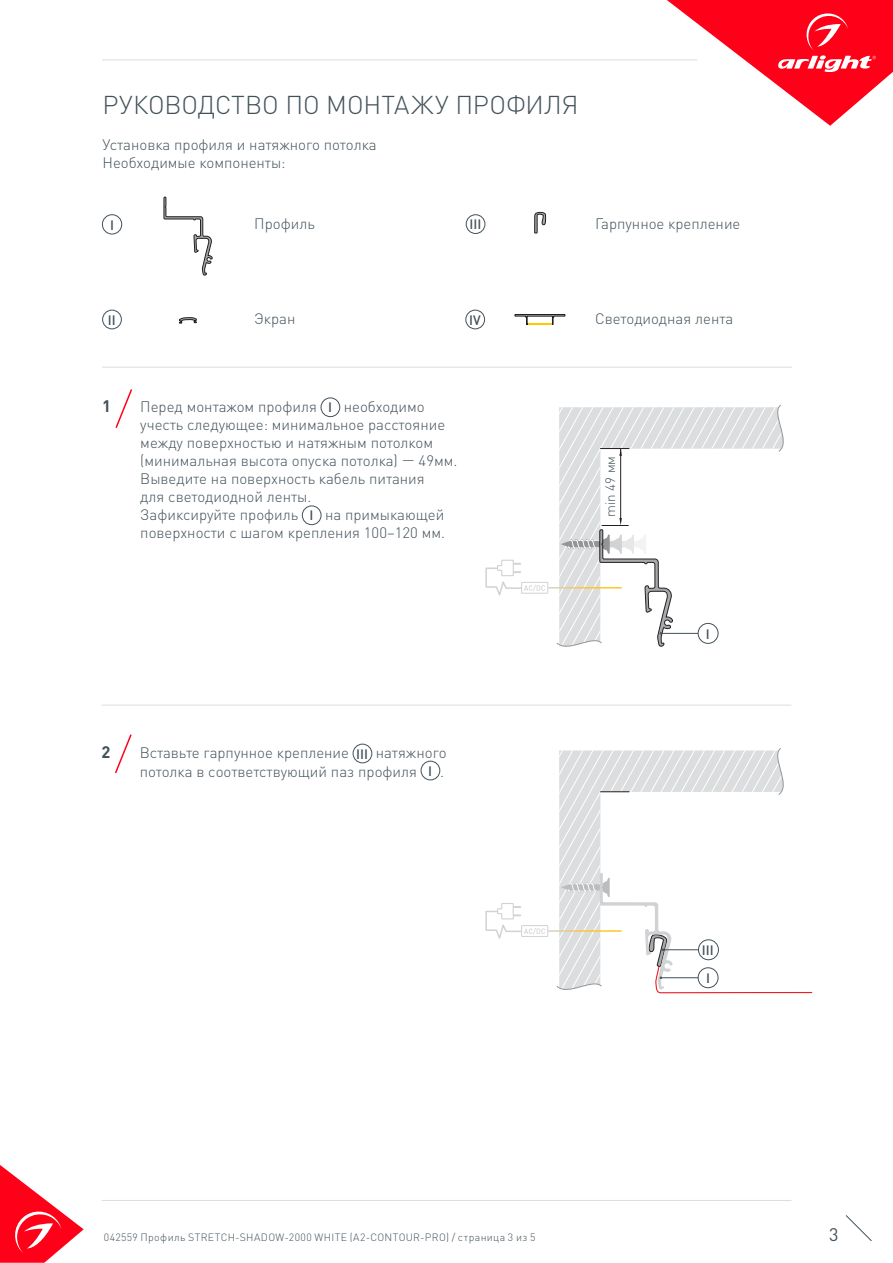
<style>
.page{position:relative;width:893px;height:1263px;background:#fff}
.page>*{position:absolute;margin:0;border:0;box-sizing:border-box;transform-origin:0 0}
.t1{font:300 25.5px "DIN Pro";letter-spacing:-.005em;color:#425159}
.t2{font:18px "DIN Pro";color:#425159}
.t3{font:700 16.5px "DIN Pro";color:#425159}
.t4{font:300 15px/18px "DIN Pro";color:#425159}
.t5{font:500 13.5px "DIN Pro";color:#425159}
.t6{font:300 13.5px "DIN Pro";color:#425159}
.t7{font:300 10.5px "DIN Pro";letter-spacing:.035em;color:#425159}
</style>
<div class="page">
<svg style="left:0;top:1165px;width:84px;height:98px"></svg>
<svg style="left:845px;top:1215px;width:27px;height:26px"></svg>
<svg style="left:667px;top:0;width:226px;height:126px"></svg>
<hr style="left:102px;top:60px;width:595px;height:1px;background:#dcdddf">
<hr style="left:102px;top:1200px;width:689px;height:1px;background:#dcdddf">
<hr style="left:102px;top:367px;width:690px;height:1px;background:#dcdddf">
<div style="left:102px;top:215px;width:20px;height:19px;border:1px solid #425159;border-radius:50%"></div>
<hr style="left:102px;top:705px;width:689px;height:1px;background:#dcdddf">
<div style="left:321px;top:398px;width:19px;height:19px;border:1px solid #425159;border-radius:50%"></div>
<div style="left:302px;top:506px;width:19px;height:19px;border:1px solid #425159;border-radius:50%"></div>
<svg style="left:115px;top:389px;width:18px;height:39px"></svg>
<div style="left:466px;top:215px;width:19px;height:19px;border:1px solid #425159;border-radius:50%"></div>
<svg style="left:534px;top:212px;width:12px;height:22px"></svg>
<svg style="left:115px;top:734px;width:17px;height:40px"></svg>
<div style="left:353px;top:744px;width:19px;height:19px;border:1px solid #425159;border-radius:50%"></div>
<div style="left:421px;top:761px;width:19px;height:19px;border:1px solid #425159;border-radius:50%"></div>
<svg style="left:515px;top:314px;width:50px;height:11px"></svg>
<hr style="left:528px;top:323px;width:23px;height:2px;background:#ffc800">
<div style="left:102px;top:310px;width:20px;height:19px;border:1px solid #425159;border-radius:50%"></div>
<div style="left:466px;top:310px;width:19px;height:19px;border:1px solid #425159;border-radius:50%"></div>
<svg style="left:179px;top:317px;width:18px;height:6px"></svg>
<svg style="left:164px;top:197px;width:49px;height:79px"></svg>
<div style="left:521px;top:582px;width:27px;height:12px;border:1px solid #d1d2d4"></div>
<svg style="left:485px;top:559px;width:60px;height:37px"></svg>
<div style="left:521px;top:925px;width:27px;height:12px;border:1px solid #d1d2d4"></div>
<svg style="left:485px;top:903px;width:60px;height:36px"></svg>
<svg style="left:556px;top:405px;width:257px;height:589px"></svg>
<p class="t1" style="left:103px;top:87px;width:477px">РУКОВОДСТВО ПО МОНТАЖУ ПРОФИЛЯ</p>
<p class="t4" style="left:103px;top:134px;width:276px">Установка профиля и натяжного потолка</p>
<p class="t4" style="left:103px;top:152px;width:185px">Необходимые компоненты:</p>
<p class="t5" style="left:110px;top:215px;width:5px">I</p>
<p class="t4" style="left:254px;top:214px;width:62px">Профиль</p>
<p class="t5" style="left:469px;top:215px;width:13px">III</p>
<p class="t4" style="left:595px;top:214px;width:147px">Гарпунное крепление</p>
<p class="t5" style="left:108px;top:311px;width:9px">II</p>
<p class="t4" style="left:254px;top:309px;width:43px">Экран</p>
<p class="t5" style="left:469px;top:311px;width:13px">IV</p>
<p class="t4" style="left:595px;top:309px;width:140px">Cветодиодная лента</p>
<p class="t3" style="left:102px;top:395px;width:10px">1</p>
<p class="t4" style="left:140px;top:397px;width:178px">Перед монтажом профиля</p>
<p class="t5" style="left:328px;top:398px;width:5px">I</p>
<p class="t4" style="left:140px;top:397px;width:319px;text-indent:203px">необходимо учесть следующее: минимальное расстояние между поверхностью и натяжным потолком (минимальная высота опуска потолка) — 49мм.<br>Выведите на поверхность кабель питания<br>для светодиодной ленты.<br>Зафиксируйте профиль</p>
<p class="t4" style="left:140px;top:505px;width:306px;text-align:right">на примыкающей<br>поверхности с шагом крепления 100−120 мм.</p>
<p class="t5" style="left:309px;top:506px;width:5px">I</p>
<p class="t3" style="left:102px;top:741px;width:10px">2</p>
<p class="t4" style="left:140px;top:743px;width:211px">Вставьте гарпунное крепление</p>
<p class="t5" style="left:356px;top:745px;width:13px">III</p>
<p class="t4" style="left:140px;top:742px;width:308px;line-height:18.9px;text-indent:236px">натяжного потолка в соответствующий паз профиля</p>
<p class="t5" style="left:428px;top:762px;width:5px">I</p>
<p class="t4" style="left:440px;top:762px;width:5px">.</p>
<p class="t6" style="left:601px;top:517px;width:62px;rotate:-90deg">min 49 мм</p>
<p class="t5" style="left:706px;top:624px;width:5px">I</p>
<p class="t5" style="left:702px;top:941px;width:13px">III</p>
<p class="t5" style="left:706px;top:969px;width:5px">I</p>
<p class="t7" style="left:104px;top:1230px;width:433px">042559 Профиль STRETCH-SHADOW-2000 WHITE (A2-CONTOUR-PRO) / страница 3 из 5</p>
<p class="t2" style="left:829px;top:1222px;width:11px">3</p>
</div>
